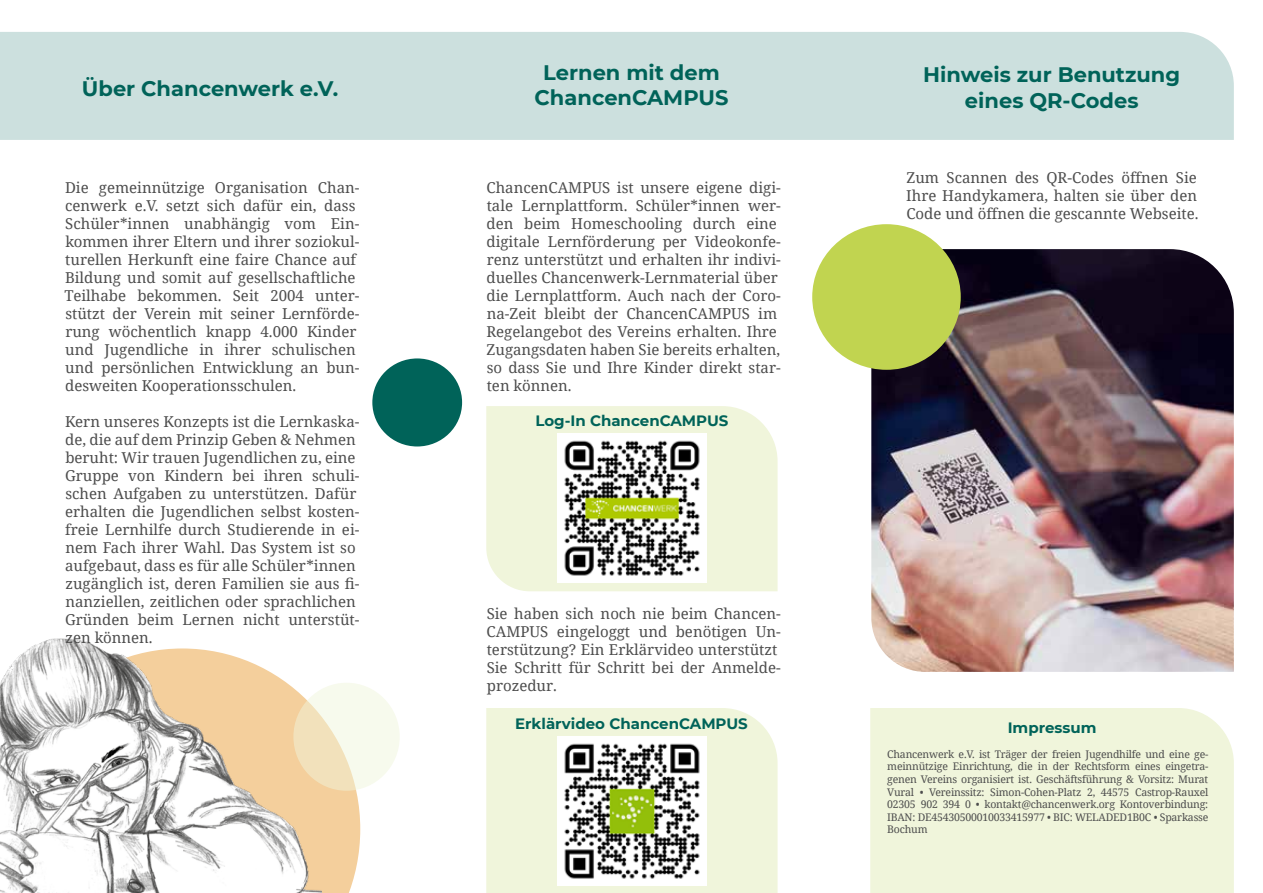
<style>
.page{position:relative;width:1263px;height:893px;background:#fff}
.page>*{position:absolute;margin:0;border:0;box-sizing:border-box;transform-origin:0 0}
.t1{font:700 21px/25.2px "Montserrat";color:#006359;text-align:center}
.t2{font:15px/18px "Noto Serif";color:#4d4d4d}
.t3{font:700 15px "Montserrat";color:#006359}
.t4{font:10.5px/12.6px "Noto Serif";letter-spacing:-.02em;color:#4d4d4d;text-align:justify}
</style>
<div class="page">
<div style="left:0;top:32px;width:1234px;height:108px;background:#cce0de"></div>
<svg style="left:322px;top:683px;width:38px;height:210px;background:#f4d2a4"></svg>
<img style="left:0;top:638px;width:322px;height:255px">
<div style="left:486px;top:406px;width:291px;height:185px;background:#f0f5db"></div>
<img style="left:557px;top:434px;width:149px;height:149px">
<div style="left:486px;top:708px;width:291px;height:185px;background:#f0f5db"></div>
<img style="left:557px;top:737px;width:149px;height:149px">
<div style="left:372px;top:358px;width:90px;height:88px;background:#006359;border-radius:50%"></div>
<svg style="left:293px;top:683px;width:107px;height:108px;background:#f5f1db"></svg>
<img style="left:871px;top:249px;width:363px;height:423px">
<div style="left:812px;top:224px;width:149px;height:146px;background:#c1d450;border-radius:50%"></div>
<div style="left:870px;top:708px;width:364px;height:185px;background:#f0f5db"></div>
<h1 class="t1" style="left:82px;top:75px;width:258px">Über Chancenwerk e.V.</h1>
<p class="t2" style="left:65px;top:178px;width:296px">Die gemeinnützige Organisation Chan&shy;cenwerk e.V. setzt sich dafür ein, dass Schüler*innen unabhängig vom Ein&shy;kommen ihrer Eltern und ihrer soziokul&shy;turellen Herkunft eine faire Chance auf Bildung und somit auf gesellschaftliche Teilhabe bekommen. Seit 2004 unter&shy;stützt der Verein mit seiner Lernförde&shy;rung wöchentlich knapp 4.000 Kinder und Jugendliche in ihrer schulischen und persönlichen Entwicklung an bun&shy;desweiten Kooperationsschulen.</p>
<p class="t2" style="left:65px;top:412px;width:296px">Kern unseres Konzepts ist die Lernkaska&shy;de, die auf dem Prinzip Geben &amp; Nehmen beruht: Wir trauen Jugendlichen zu, eine Gruppe von Kindern bei ihren schuli&shy;schen Aufgaben zu unterstützen. Dafür erhalten die Jugendlichen selbst kosten&shy;freie Lernhilfe durch Studierende in ei&shy;nem Fach ihrer Wahl. Das System ist so aufgebaut, dass es für alle Schüler*innen zugänglich ist, deren Familien sie aus fi&shy;nanziellen, zeitlichen oder sprachlichen Gründen beim Lernen nicht unterstüt&shy;zen können.</p>
<h1 class="t1" style="left:535px;top:59px;width:195px">Lernen mit dem<br>ChancenCAMPUS</h1>
<p class="t2" style="left:486px;top:178px;width:296px">ChancenCAMPUS ist unsere eigene digi&shy;tale Lernplattform. Schüler*innen wer&shy;den beim Homeschooling durch eine digitale Lernförderung per Videokonfe&shy;renz unterstützt und erhalten ihr indivi&shy;duelles Chancenwerk-Lernmaterial über die Lernplattform. Auch nach der Coro&shy;na-Zeit bleibt der ChancenCAMPUS im Regelangebot des Vereins erhalten. Ihre Zugangsdaten haben Sie bereits erhalten, so dass Sie und Ihre Kinder direkt star&shy;ten können.</p>
<p class="t3" style="left:535px;top:410px;width:195px">Log-In ChancenCAMPUS</p>
<p class="t2" style="left:486px;top:604px;width:296px">Sie haben sich noch nie beim Chancen-CAMPUS eingeloggt und benötigen Un&shy;terstützung? Ein Erklärvideo unterstützt Sie Schritt für Schritt bei der Anmelde&shy;prozedur.</p>
<p class="t3" style="left:515px;top:713px;width:234px">Erklärvideo ChancenCAMPUS</p>
<h1 class="t1" style="left:923px;top:61px;width:258px">Hinweis zur Benutzung eines QR-Codes</h1>
<p class="t2" style="left:906px;top:168px;width:294px;text-align:justify">Zum Scannen des QR-Codes öffnen Sie Ihre Handykamera, halten sie über den Code und öffnen die gescannte Webseite.</p>
<p class="t3" style="left:1008px;top:717px;width:90px">Impressum</p>
<p class="t4" style="left:887px;top:747px;width:323px">Chancenwerk e.V. ist Träger der freien Jugendhilfe und eine ge&shy;meinnützige Einrichtung, die in der Rechtsform eines eingetra&shy;genen Vereins organisiert ist. Geschäftsführung &amp; Vorsitz: Murat Vural • Vereinssitz: Simon-Cohen-Platz 2, 44575 Castrop-Rauxel 02305 902 394 0 • kontakt@chancenwerk.org Kontoverbindung:<br>IBAN: DE45430500010033415977 • BIC: WELADED1B0C • Sparkasse Bochum</p>
</div>
